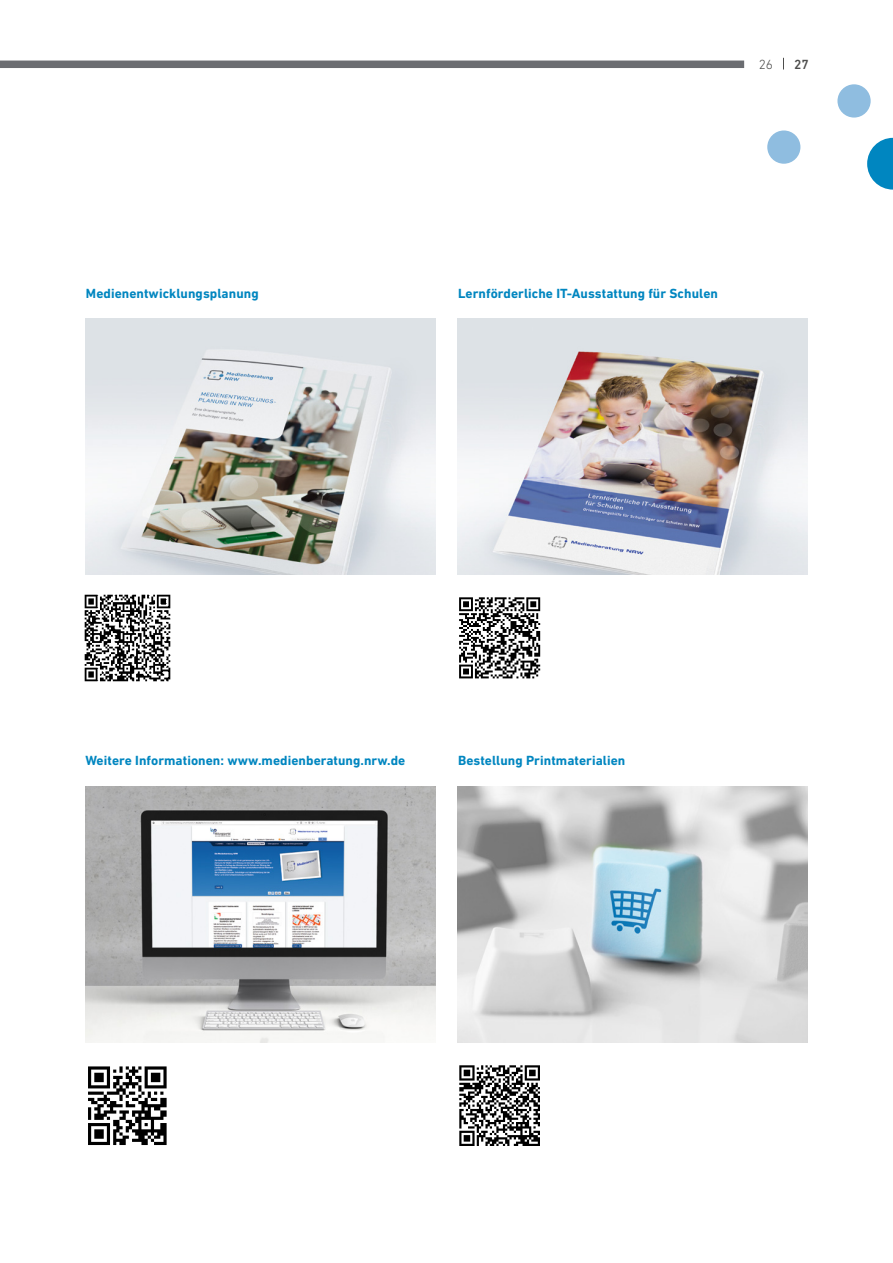
<style>
.page{position:relative;width:893px;height:1263px;background:#fff}
.page>*{position:absolute;margin:0;border:0;box-sizing:border-box;transform-origin:0 0}
._03_Grundtext{font:700 13.5px "DIN Next LT Pro";letter-spacing:.005em;color:#0086c0}
.t1{font:300 13.5px "DIN Next LT Pro";color:#4d4d4c}
.t2{font:500 13.5px "DIN Next LT Pro";color:#4d4d4c}
</style>
<div class="page">
<img style="left:85px;top:319px;width:351px;height:255px">
<img style="left:85px;top:787px;width:351px;height:255px">
<img style="left:457px;top:787px;width:351px;height:255px">
<img style="left:457px;top:319px;width:351px;height:255px">
<div style="left:0;top:61px;width:740px;height:7px;background:#6b6d71"></div>
<svg style="left:88px;top:1066px;width:79px;height:79px"></svg>
<svg style="left:459px;top:597px;width:82px;height:82px"></svg>
<svg style="left:459px;top:597px;width:81px;height:81px"></svg>
<img style="left:84px;top:594px;width:87px;height:88px">
<svg style="left:459px;top:1065px;width:81px;height:81px"></svg>
<div style="left:767px;top:130px;width:33px;height:34px;background:#8fbde0;border-radius:50%"></div>
<div style="left:837px;top:84px;width:34px;height:34px;background:#8fbde0;border-radius:50%"></div>
<svg style="left:867px;top:138px;width:26px;height:52px"></svg>
<p class="_03_Grundtext" style="left:86px;top:285px;width:174px">Medienentwicklungsplanung</p>
<p class="t1" style="left:759px;top:57px;width:16px">26</p>
<p class="t2" style="left:794px;top:57px;width:16px">27</p>
<p class="_03_Grundtext" style="left:458px;top:285px;width:261px">Lernförderliche IT-Ausstattung für Schulen</p>
<p class="_03_Grundtext" style="left:85px;top:753px;width:321px">Weitere Informationen: www.medienberatung.nrw.de</p>
<p class="_03_Grundtext" style="left:458px;top:753px;width:169px">Bestellung Printmaterialien</p>
</div>
